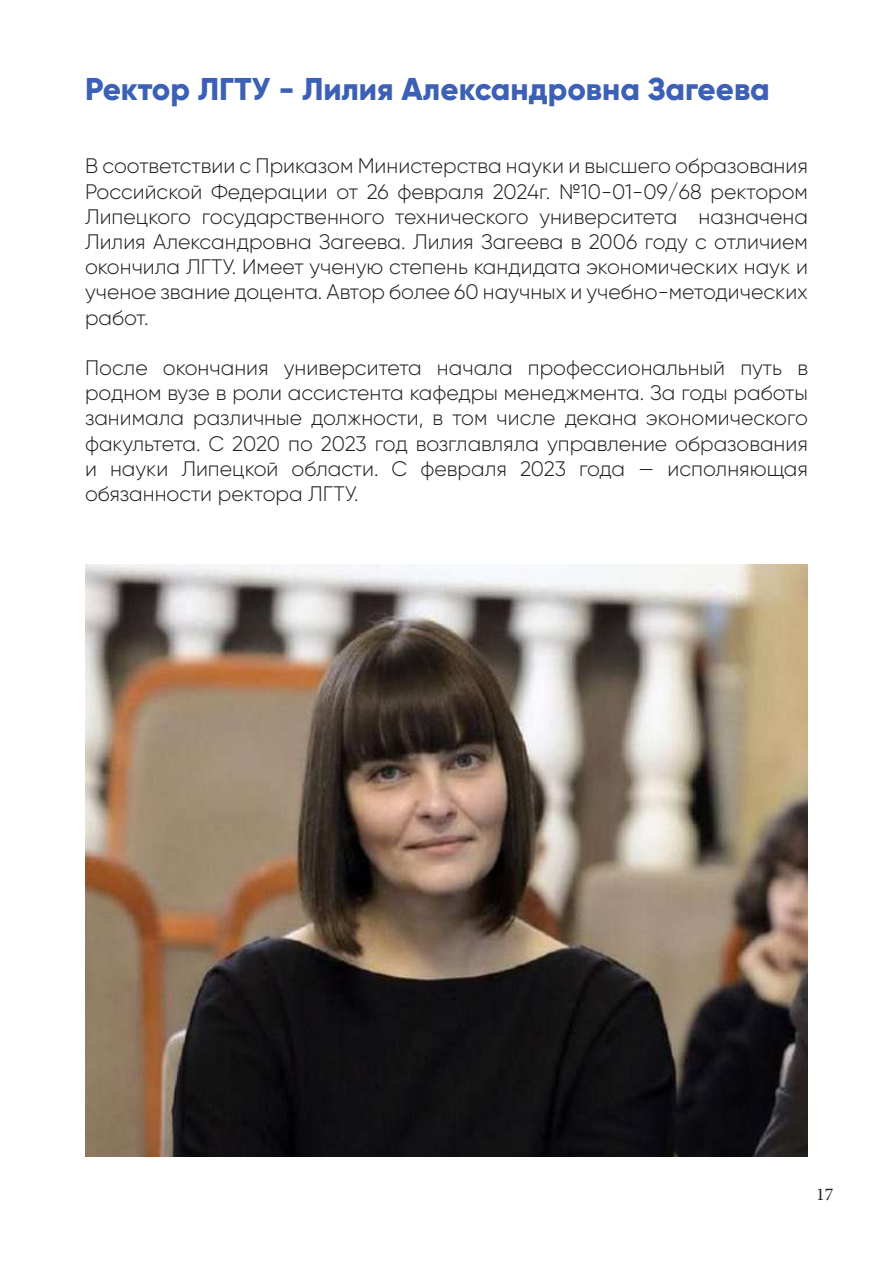
<style>
.page{position:relative;width:893px;height:1263px;background:#fff}
.page>*{position:absolute;margin:0;border:0;box-sizing:border-box;transform-origin:0 0}
.t1{font:800 31.5px "Gilroy";color:#3c60b5}
.t2{font:300 21px/25.2px "Gilroy";color:#231f20;text-align:justify}
.t3{font:18px "Minion Pro";color:#231f20}
</style>
<div class="page">
<img style="left:85px;top:565px;width:723px;height:592px">
<h1 class="t1" style="left:85px;top:69px;width:686px">Ректор ЛГТУ - Лилия Александровна Загеева</h1>
<p class="t2" style="left:85px;top:153px;width:724px">В соответствии с Приказом Министерства науки и высшего образования Российской Федерации от 26 февраля 2024г. №10-01-09/68 ректором Липецкого государственного технического университета назначена Лилия Александровна Загеева. Лилия Загеева в 2006 году с отличием окончила ЛГТУ. Имеет ученую степень кандидата экономических наук и ученое звание доцента. Автор более 60 научных и учебно-методических работ.</p>
<p class="t2" style="left:85px;top:355px;width:724px">После окончания университета начала профессиональный путь в родном вузе в роли ассистента кафедры менеджмента. За годы работы занимала различные должности, в том числе декана экономического факультета. С 2020 по 2023 год возглавляла управление образования и науки Липецкой области. С февраля 2023 года — исполняющая обязанности ректора ЛГТУ.</p>
<p class="t3" style="left:816px;top:1182px;width:19px">17</p>
</div>
